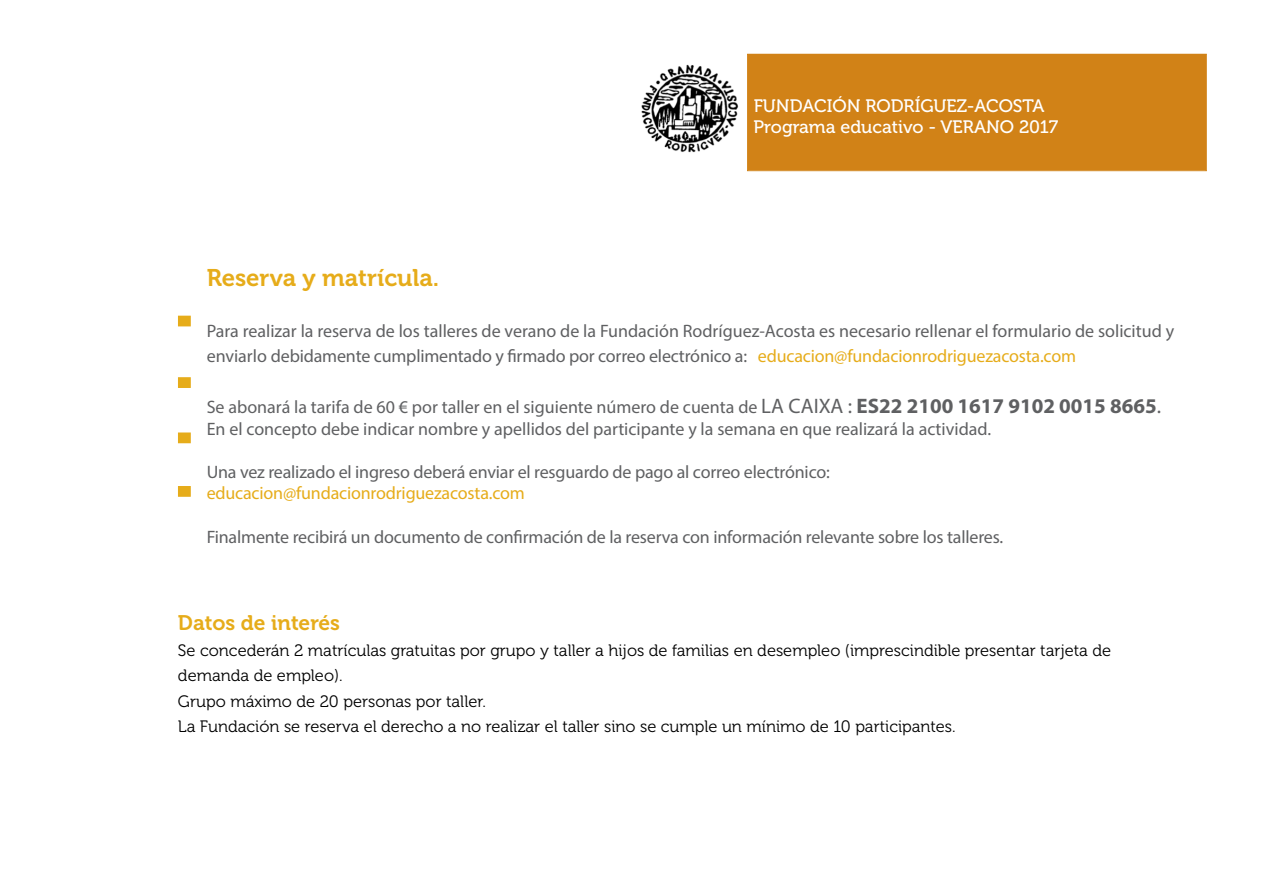
<style>
.page{position:relative;width:1263px;height:893px;background:#fff}
.page>*{position:absolute;margin:0;border:0;box-sizing:border-box;transform-origin:0 0}
.t1{font:24px "Museo 700";color:#e6ac1a}
.t2{font:21px "Museo 700";color:#e6ac1a}
.t3{font:18px/25.5px "Myriad Pro";letter-spacing:-.01em;color:#5f6062}
.t4{font:18px/21.6px "Museo 500";color:#fff}
.t5{font:18px "Myriad Pro";letter-spacing:-.01em;color:#e6ac1a}
.t6{font:16.5px/25.5px "Museo 300";color:#000}
.s1{color:#e6ac1a}
.s2{font-size:21px}
.s3{font-weight:700;font-size:21px}
</style>
<div class="page">
<div style="left:178px;top:316px;width:13px;height:10px;background:#e6ac1a"></div>
<div style="left:178px;top:377px;width:13px;height:11px;background:#e6ac1a;border:2px solid #e6ac1a"></div>
<div style="left:178px;top:432px;width:13px;height:11px;background:#e6ac1a;border:2px solid #e6ac1a"></div>
<div style="left:178px;top:486px;width:13px;height:11px;background:#e6ac1a;border:2px solid #e6ac1a"></div>
<div style="left:747px;top:54px;width:460px;height:117px;background:#d18217"></div>
<div style="left:748px;top:55px;width:457px;height:115px;border:1px solid #d18217"></div>
<img style="left:641px;top:64px;width:98px;height:89px">
<p class="t4" style="left:754px;top:95px;width:306px">FUNDACIÓN RODRÍGUEZ-ACOSTA<br>Programa educativo - VERANO 2017</p>
<h1 class="t1" style="left:207px;top:264px;width:234px">Reserva y matrícula.</h1>
<p class="t3" style="left:207px;top:317px;width:969px">Para realizar la reserva de los talleres de verano de la Fundación Rodríguez-Acosta es necesario rellenar el formulario de solicitud y enviarlo debidamente cumplimentado y firmado por correo electrónico a: <span class="s1">educacion@fundacionrodriguezacosta.com</span></p>
<p class="t3" style="left:207px;top:396px;width:956px;line-height:21.6px">Se abonará la tarifa de 60 € por taller en el siguiente número de cuenta de <span class="s2">LA CAIXA :</span> <span class="s3">ES22 2100 1617 9102 0015 8665</span><span class="s2">.<br></span>En el concepto debe indicar nombre y apellidos del participante y la semana en que realizará la actividad.</p>
<p class="t3" style="left:207px;top:459px;width:625px">Una vez realizado el ingreso deberá enviar el resguardo de pago al correo electrónico:</p>
<p class="t5" style="left:207px;top:482px;width:320px">educacion@fundacionrodriguezacosta.com</p>
<p class="t3" style="left:207px;top:524px;width:798px">Finalmente recibirá un documento de confirmación de la reserva con información relevante sobre los talleres.</p>
<p class="t2" style="left:178px;top:611px;width:164px">Datos de interés</p>
<p class="t6" style="left:178px;top:638px;width:935px">Se concederán 2 matrículas gratuitas por grupo y taller a hijos de familias en desempleo (imprescindible presentar tarjeta de demanda de empleo).<br>Grupo máximo de 20 personas por taller.<br>La Fundación se reserva el derecho a no realizar el taller sino se cumple un mínimo de 10 participantes.</p>
</div>
